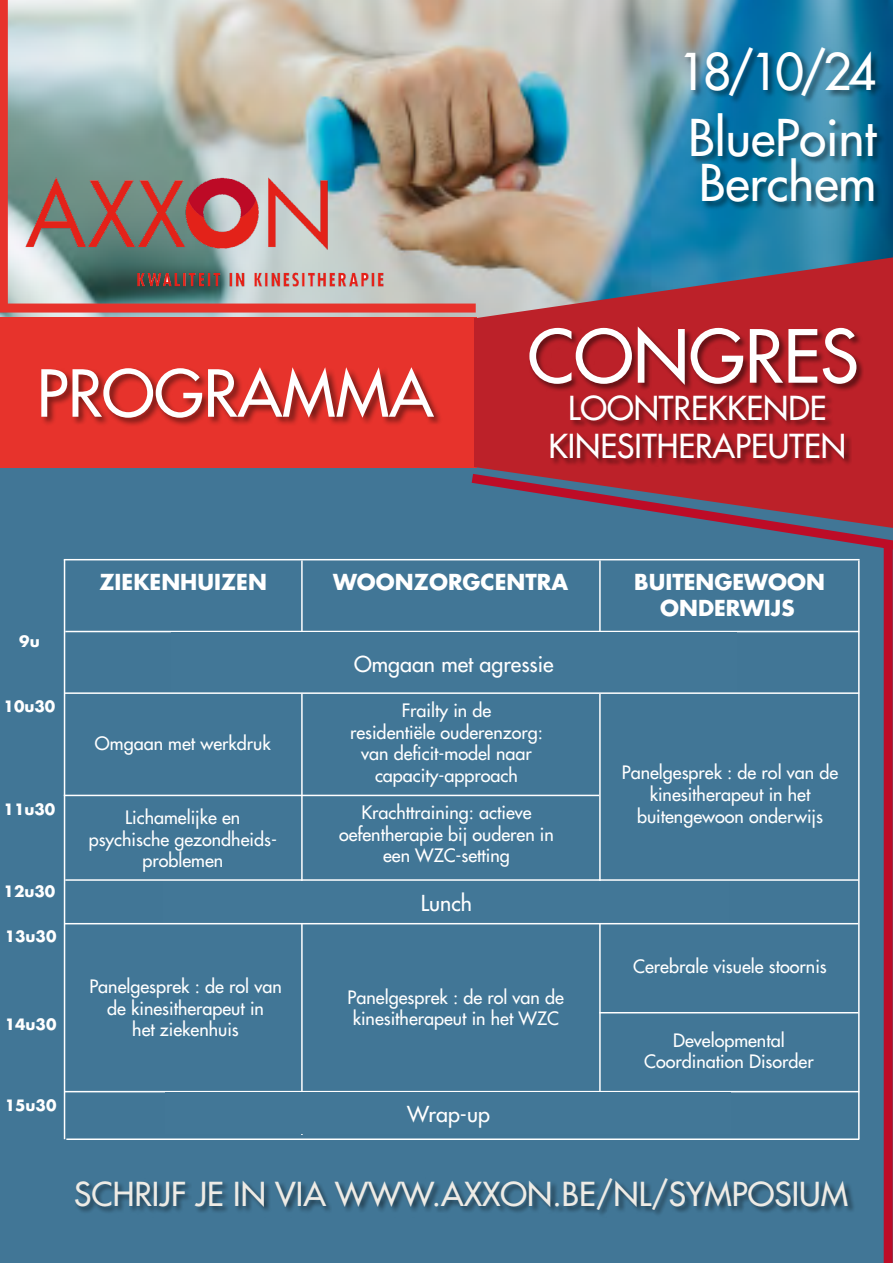
<style>
.page{position:relative;width:893px;height:1263px;background:#fff}
.page>*{position:absolute;margin:0;border:0;box-sizing:border-box;transform-origin:0 0}
.t1{font:500 71.25px "Futura Std";color:#fff}
.t2{font:500 63px "Futura Std";color:#fff}
.t3{font:500 49.35px/66px "Futura Std";color:#fff}
.t4{font:500 32.1px "Futura Std";color:#eeebe5}
.t5{font:500 32.1px/38.5px "Futura Std";color:#fff;text-align:center}
.t6{font:700 21.45px/25.7px "Futura Std";color:#fff;text-align:center}
.t7{font:500 21.45px "Futura Std";color:#fff}
.t8{font:500 18px/21.6px "Futura Std";color:#fff;text-align:center}
.t9{font:700 15.15px "Futura Std";color:#fff}
</style>
<div class="page">
<img style="left:0;top:0;width:893px;height:318px">
<div style="left:0;top:466px;width:893px;height:797px;background:#417696"></div>
<div style="left:0;top:318px;width:476px;height:150px;background:#e7332c"></div>
<svg style="left:474px;top:257px;width:419px;height:121px;background:#a0515a"></svg>
<div style="left:474px;top:378px;width:419px;height:90px;background:#bc2129"></div>
<img style="left:16px;top:166px;width:376px;height:132px">
<div style="left:0;top:304px;width:476px;height:9px;background:#e7332c"></div>
<div style="left:0;top:0;width:8px;height:311px;background:#e7332c"></div>
<svg style="left:462px;top:468px;width:431px;height:97px"></svg>
<div style="left:884px;top:546px;width:9px;height:717px;background:#bd0c27"></div>
<div style="left:528px;top:326px;width:336px;height:66px;background:#000;opacity:.49"></div>
<div style="left:550px;top:394px;width:302px;height:72px;background:#000;opacity:.49"></div>
<div style="left:40px;top:366px;width:403px;height:61px;background:#000;opacity:.49"></div>
<div style="left:684px;top:47px;width:202px;height:163px;background:#000;opacity:.49"></div>
<hr style="left:65px;top:631px;width:794px;height:1px;background:#fff">
<hr style="left:301px;top:560px;width:2px;height:575px;background:#fff">
<hr style="left:599px;top:560px;width:2px;height:563px;background:#fff">
<div style="left:171px;top:632px;width:566px;height:62px;background:#427797"></div>
<hr style="left:65px;top:692px;width:794px;height:2px;background:#fff">
<hr style="left:64px;top:560px;width:1px;height:579px;background:#fff">
<hr style="left:65px;top:879px;width:794px;height:2px;background:#fff">
<div style="left:164px;top:881px;width:565px;height:42px;background:#427797"></div>
<hr style="left:64px;top:923px;width:794px;height:1px;background:#fff">
<hr style="left:599px;top:1012px;width:260px;height:1px;background:#fff">
<hr style="left:65px;top:1091px;width:794px;height:1px;background:#fff">
<div style="left:166px;top:1092px;width:565px;height:42px;background:#427797"></div>
<hr style="left:66px;top:1138px;width:793px;height:2px;background:#fff">
<hr style="left:858px;top:560px;width:2px;height:579px;background:#fff">
<hr style="left:64px;top:795px;width:535px;height:1px;background:#fff">
<hr style="left:64px;top:559px;width:796px;height:1px;background:#fff">
<div style="left:75px;top:1177px;width:781px;height:41px;background:#000;opacity:.49"></div>
<h2 class="t2" style="left:37px;top:354px;width:398px">PROGRAMMA</h2>
<h3 class="t3" style="left:678px;top:39px;width:199px">18/10/24<br>BluePoint</h3>
<h3 class="t3" style="left:699px;top:150px;width:179px">Berchem</h3>
<h1 class="t1" style="left:527px;top:312px;width:333px">CONGRES</h1>
<h3 class="t5" style="left:548px;top:389px;width:299px">LOONTREKKENDE<br>KINESITHERAPEUTEN</h3>
<p class="t9" style="left:19px;top:631px;width:22px">9u</p>
<p class="t9" style="left:4px;top:696px;width:53px">10u30</p>
<p class="t9" style="left:4px;top:799px;width:53px">11u30</p>
<p class="t9" style="left:4px;top:881px;width:53px">12u30</p>
<p class="t9" style="left:5px;top:926px;width:53px">13u30</p>
<p class="t9" style="left:5px;top:1014px;width:53px">14u30</p>
<p class="t9" style="left:5px;top:1095px;width:53px">15u30</p>
<p class="t6" style="left:100px;top:569px;width:169px">ZIEKENHUIZEN</p>
<p class="t6" style="left:333px;top:569px;width:237px">WOONZORGCENTRA</p>
<p class="t6" style="left:634px;top:569px;width:192px">BUITENGEWOON<br>ONDERWIJS</p>
<p class="t7" style="left:354px;top:650px;width:201px">Omgaan met agressie</p>
<p class="t8" style="left:350px;top:700px;width:194px">Frailty in de<br>residentiële ouderenzorg: van deficit-model naar capacity-approach</p>
<p class="t8" style="left:95px;top:732px;width:177px">Omgaan met werkdruk</p>
<p class="t8" style="left:622px;top:762px;width:218px">Panelgesprek : de rol van de kinesitherapeut in het</p>
<p class="t8" style="left:339px;top:802px;width:216px">Krachttraining: actieve oefentherapie bij ouderen in een WZC-setting</p>
<p class="t7" style="left:421px;top:889px;width:53px">Lunch</p>
<p class="t8" style="left:125px;top:807px;width:117px">Lichamelijke en</p>
<p class="t8" style="left:637px;top:805px;width:188px">buitengewoon onderwijs</p>
<p class="t8" style="left:89px;top:828px;width:190px">psychische gezondheids&shy;problemen</p>
<p class="t8" style="left:89px;top:976px;width:194px">Panelgesprek : de rol van de kinesitherapeut in<br>het ziekenhuis</p>
<p class="t8" style="left:348px;top:986px;width:218px;text-align:left">Panelgesprek : de rol van de kinesitherapeut in het WZC</p>
<p class="t7" style="left:407px;top:1100px;width:84px">Wrap-up</p>
<p class="t8" style="left:633px;top:956px;width:195px">Cerebrale visuele stoornis</p>
<p class="t8" style="left:644px;top:1029px;width:171px">Developmental<br>Coordination Disorder</p>
<h3 class="t4" style="left:74px;top:1174px;width:775px">SCHRIJF JE IN VIA WWW.AXXON.BE/NL/SYMPOSIUM</h3>
</div>
